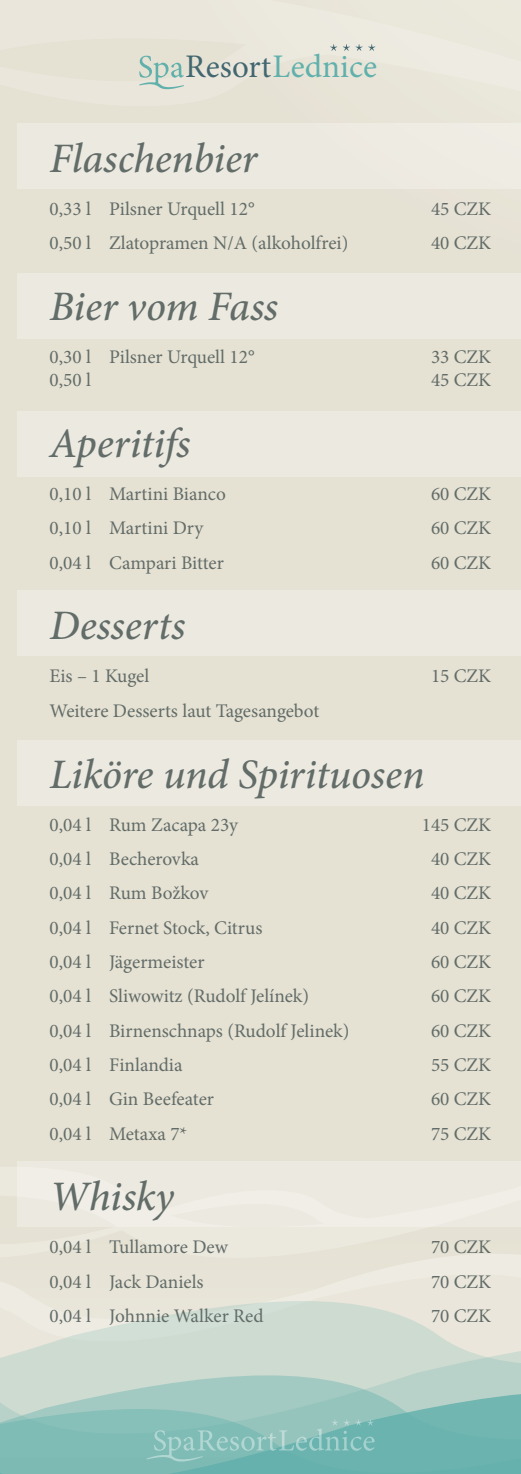
<style>
.page{position:relative;width:521px;height:1474px;background:#fff}
.page>*{position:absolute;margin:0;border:0;box-sizing:border-box;transform-origin:0 0}
.t1{font:italic 500 42px "Minion Pro";letter-spacing:-.005em;color:#626c68}
.t2{font:32.9px "Minion Pro";color:#60b0ac}
.t3{font:19.25px/23.1px "Minion Pro";color:#626c68}
.s1{color:#426770}
</style>
<div class="page">
<div style="left:0;top:0;width:521px;height:1473px;background:#e5e1d3"></div>
<svg style="left:0;top:1167px;width:426px;height:64px;fill:#ebe8de"></svg>
<svg style="left:0;top:1231px;width:521px;height:38px"></svg>
<svg style="left:0;top:1269px;width:521px;height:90px"></svg>
<svg style="left:0;top:1359px;width:521px;height:16px;background:#cad9cf"></svg>
<svg style="left:0;top:1375px;width:521px;height:98px;background:#91c2bb"></svg>
<svg style="left:146px;top:1419px;width:229px;height:42px;background:#84beb9"></svg>
<svg style="left:144px;top:0;width:377px;height:91px"></svg>
<svg style="left:330px;top:44px;width:7px;height:7px"></svg>
<svg style="left:343px;top:44px;width:32px;height:7px"></svg>
<svg style="left:139px;top:56px;width:45px;height:35px"></svg>
<div style="left:17px;top:123px;width:504px;height:66px;background:#ece9e0"></div>
<div style="left:17px;top:273px;width:504px;height:66px;background:#ece9e0"></div>
<div style="left:17px;top:411px;width:504px;height:66px;background:#ece9e0"></div>
<div style="left:17px;top:590px;width:504px;height:66px;background:#ece9e0"></div>
<div style="left:17px;top:1161px;width:504px;height:66px;background:#ece9e0"></div>
<div style="left:17px;top:740px;width:504px;height:65px;background:#ece9e0"></div>
<h2 class="t2" style="left:185px;top:45px;width:193px"><span class="s1">Resort</span>Lednice</h2>
<h1 class="t1" style="left:50px;top:130px;width:209px">Flaschenbier</h1>
<p class="t3" style="left:50px;top:197px;width:206px">0,33 l Pilsner Urquell 12°</p>
<p class="t3" style="left:431px;top:197px;width:62px">45 CZK</p>
<p class="t3" style="left:50px;top:232px;width:300px">0,50 l Zlatopramen N/A (alkoholfrei)</p>
<p class="t3" style="left:431px;top:232px;width:62px">40 CZK</p>
<h1 class="t1" style="left:50px;top:278px;width:230px">Bier vom Fass</h1>
<p class="t3" style="left:50px;top:345px;width:43px">0,30 l<br>0,50 l</p>
<p class="t3" style="left:109px;top:345px;width:147px">Pilsner Urquell 12°</p>
<p class="t3" style="left:431px;top:345px;width:62px">33 CZK<br>45 CZK</p>
<h1 class="t1" style="left:50px;top:414px;width:142px">Aperitifs</h1>
<p class="t3" style="left:50px;top:482px;width:178px">0,10 l Martini Bianco</p>
<p class="t3" style="left:431px;top:482px;width:62px">60 CZK</p>
<p class="t3" style="left:50px;top:516px;width:155px">0,10 l Martini Dry</p>
<p class="t3" style="left:431px;top:516px;width:62px">60 CZK</p>
<p class="t3" style="left:50px;top:551px;width:176px">0,04 l Campari Bitter</p>
<p class="t3" style="left:431px;top:551px;width:62px">60 CZK</p>
<h1 class="t1" style="left:50px;top:597px;width:137px">Desserts</h1>
<p class="t3" style="left:50px;top:665px;width:101px">Eis – 1 Kugel</p>
<p class="t3" style="left:431px;top:665px;width:62px">15 CZK</p>
<p class="t3" style="left:50px;top:699px;width:271px">Weitere Desserts laut Tagesangebot</p>
<h1 class="t1" style="left:50px;top:745px;width:376px">Liköre und Spirituosen</h1>
<p class="t3" style="left:50px;top:813px;width:190px">0,04 l Rum Zacapa 23y</p>
<p class="t3" style="left:422px;top:813px;width:71px">145 CZK</p>
<p class="t3" style="left:50px;top:847px;width:151px">0,04 l Becherovka</p>
<p class="t3" style="left:431px;top:847px;width:62px">40 CZK</p>
<p class="t3" style="left:50px;top:881px;width:160px">0,04 l Rum Božkov</p>
<p class="t3" style="left:431px;top:881px;width:62px">40 CZK</p>
<p class="t3" style="left:50px;top:916px;width:214px">0,04 l Fernet Stock, Citrus</p>
<p class="t3" style="left:431px;top:916px;width:62px">40 CZK</p>
<p class="t3" style="left:50px;top:950px;width:156px">0,04 l Jägermeister</p>
<p class="t3" style="left:431px;top:950px;width:62px">60 CZK</p>
<p class="t3" style="left:50px;top:984px;width:261px">0,04 l Sliwowitz (Rudolf Jelínek)</p>
<p class="t3" style="left:431px;top:984px;width:62px">60 CZK</p>
<p class="t3" style="left:50px;top:1019px;width:301px">0,04 l Birnenschnaps (Rudolf Jelinek)</p>
<p class="t3" style="left:431px;top:1019px;width:62px">60 CZK</p>
<p class="t3" style="left:50px;top:1053px;width:134px">0,04 l Finlandia</p>
<p class="t3" style="left:431px;top:1053px;width:62px">55 CZK</p>
<p class="t3" style="left:50px;top:1087px;width:166px">0,04 l Gin Beefeater</p>
<p class="t3" style="left:431px;top:1087px;width:62px">60 CZK</p>
<p class="t3" style="left:50px;top:1122px;width:139px">0,04 l Metaxa 7*</p>
<p class="t3" style="left:431px;top:1122px;width:62px">75 CZK</p>
<h1 class="t1" style="left:50px;top:1168px;width:126px">Whisky</h1>
<p class="t3" style="left:50px;top:1235px;width:180px">0,04 l Tullamore Dew</p>
<p class="t3" style="left:431px;top:1235px;width:62px">70 CZK</p>
<p class="t3" style="left:50px;top:1270px;width:155px">0,04 l Jack Daniels</p>
<p class="t3" style="left:431px;top:1270px;width:62px">70 CZK</p>
<p class="t3" style="left:50px;top:1304px;width:215px">0,04 l Johnnie Walker Red</p>
<p class="t3" style="left:431px;top:1304px;width:62px">70 CZK</p>
</div>
